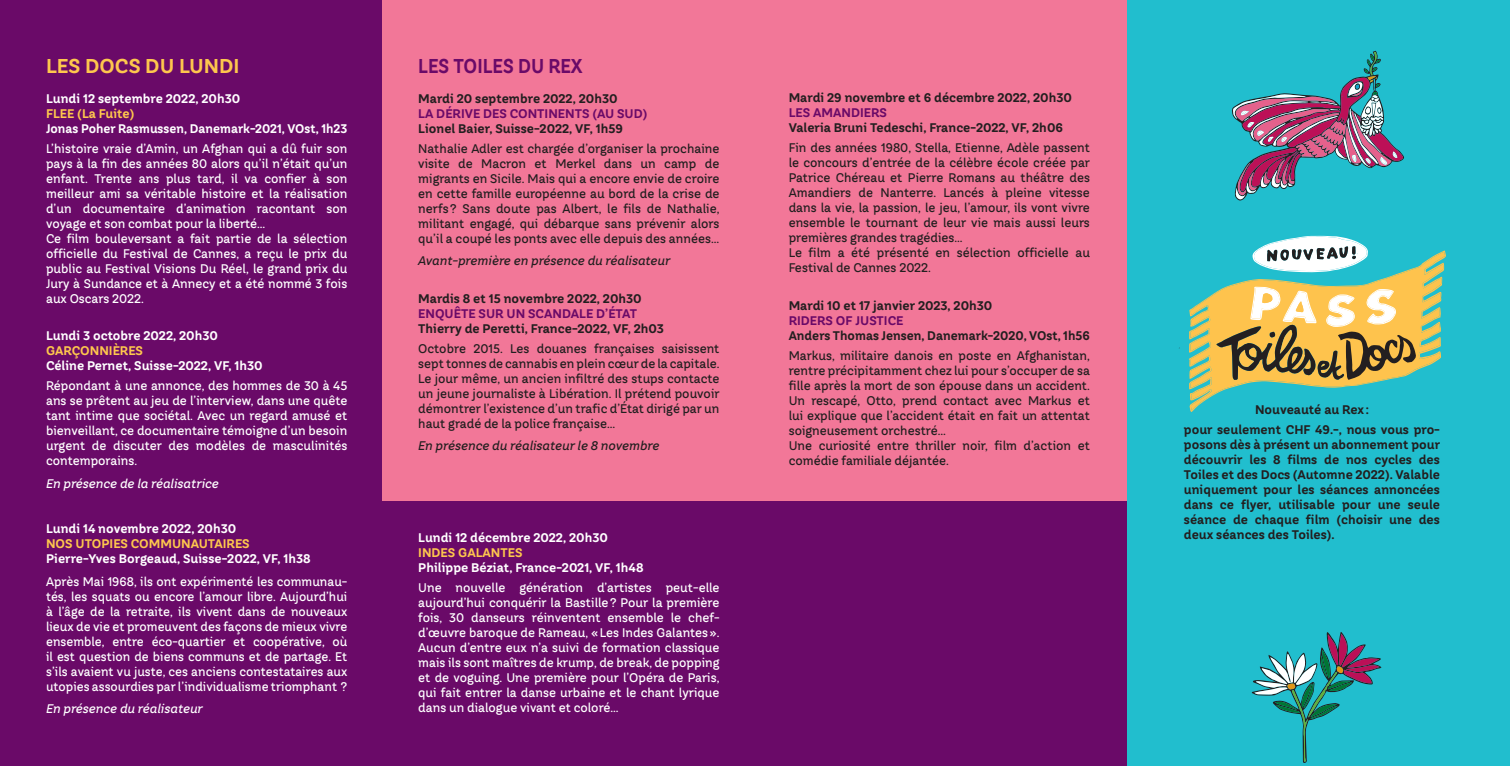
<style>
.page{position:relative;width:1510px;height:766px;background:#fff}
.page>*{position:absolute;margin:0;border:0;box-sizing:border-box;transform-origin:0 0}
.t1{font:700 20px "TT Hazelnuts";color:#fec74d}
.t2{font:700 20px "TT Hazelnuts";color:#6a0a68;scale:.9 1}
.t3{font:500 12.5px/15px "TT Hazelnuts";color:#fff;text-align:justify}
.t4{font:500 12.5px/15px "TT Hazelnuts";color:#231f20;text-align:justify}
.t5{font:700 12.5px/15px "TT Hazelnuts";color:#231f20;text-align:center}
.t6{font:700 12.5px "TT Hazelnuts";color:#fff}
.t7{font:700 12.5px "TT Hazelnuts";color:#6a0a68}
.t8{font:italic 500 12.5px "TT Hazelnuts";color:#231f20}
.t9{font:700 12.5px "TT Hazelnuts";color:#fec74d}
.t10{font:italic 500 12.5px "TT Hazelnuts";color:#fff}
</style>
<div class="page">
<div style="left:0;top:0;width:1127px;height:765px;background:#6a0a68"></div>
<div style="left:383px;top:0;width:744px;height:500px;background:#f27798"></div>
<div style="left:1127px;top:0;width:382px;height:765px;background:#21bece"></div>
<svg style="left:1188px;top:236px;width:257px;height:176px"></svg>
<svg style="left:1251px;top:632px;width:130px;height:131px"></svg>
<svg style="left:1232px;top:51px;width:172px;height:149px"></svg>
<h1 class="t1" style="left:46px;top:52px;width:195px">LES DOCS DU LUNDI</h1>
<p class="t6" style="left:46px;top:90px;width:196px">Lundi 12 septembre 2022, 20h30</p>
<p class="t9" style="left:46px;top:105px;width:90px">FLEE (La Fuite)</p>
<p class="t6" style="left:46px;top:120px;width:303px">Jonas Poher Rasmussen, Danemark-2021, VOst, 1h23</p>
<p class="t3" style="left:46px;top:141px;width:303px;text-align:left">L’histoire vraie d’Amin, un Afghan qui a dû fuir son pays à la fin des années 80 alors qu’il n’était qu’un enfant. Trente ans plus tard, il va confier à son meilleur ami sa véritable histoire et la réalisation d’un documentaire d’animation racontant son voyage et son combat pour la liberté...<br>Ce film bouleversant a fait partie de la sélection officielle du Festival de Cannes, a reçu le prix du public au Festival Visions Du Réel, le grand prix du Jury à Sundance et à Annecy et a été nommé 3 fois aux Oscars 2022.</p>
<p class="t6" style="left:46px;top:327px;width:173px">Lundi 3 octobre 2022, 20h30</p>
<p class="t9" style="left:46px;top:342px;width:99px">GARÇONNIÈRES</p>
<p class="t6" style="left:46px;top:357px;width:218px">Céline Pernet, Suisse-2022, VF, 1h30</p>
<p class="t3" style="left:46px;top:378px;width:303px">Répondant à une annonce, des hommes de 30 à 45 ans se prêtent au jeu de l’interview, dans une quête tant intime que sociétal. Avec un regard amusé et bienveillant, ce documentaire témoigne d’un besoin urgent de discuter des modèles de masculinités contemporains.</p>
<p class="t10" style="left:46px;top:475px;width:174px">En présence de la réalisatrice</p>
<p class="t6" style="left:46px;top:520px;width:192px">Lundi 14 novembre 2022, 20h30</p>
<p class="t9" style="left:46px;top:535px;width:205px">NOS UTOPIES COMMUNAUTAIRES</p>
<p class="t6" style="left:46px;top:550px;width:266px">Pierre-Yves Borgeaud, Suisse-2022, VF, 1h38</p>
<p class="t3" style="left:46px;top:573px;width:303px">Après Mai 1968, ils ont expérimenté les communau&shy;tés, les squats ou encore l’amour libre. Aujourd’hui à l’âge de la retraite, ils vivent dans de nouveaux lieux de vie et promeuvent des façons de mieux vivre ensemble, entre éco-quartier et coopérative, où il est question de biens communs et de partage. Et s’ils avaient vu juste, ces anciens contestataires aux utopies assourdies par l’individualisme triomphant ?</p>
<p class="t10" style="left:46px;top:700px;width:158px">En présence du réalisateur</p>
<h1 class="t2" style="left:418px;top:52px;width:184px">LES TOILES DU REX</h1>
<p class="t5" style="left:418px;top:91px;width:201px">Mardi 20 septembre 2022, 20h30</p>
<p class="t7" style="left:418px;top:105px;width:231px">LA DÉRIVE DES CONTINENTS (AU SUD)</p>
<p class="t5" style="left:418px;top:121px;width:206px">Lionel Baier, Suisse-2022, VF, 1h59</p>
<p class="t4" style="left:418px;top:141px;width:303px">Nathalie Adler est chargée d’organiser la prochaine visite de Macron et Merkel dans un camp de migrants en Sicile. Mais qui a encore envie de croire en cette famille européenne au bord de la crise de nerfs? Sans doute pas Albert, le fils de Nathalie, militant engagé, qui débarque sans prévenir alors qu’il a coupé les ponts avec elle depuis des années...</p>
<p class="t8" style="left:418px;top:253px;width:253px">Avant-première en présence du réalisateur</p>
<p class="t5" style="left:418px;top:291px;width:225px">Mardis 8 et 15 novembre 2022, 20h30</p>
<p class="t7" style="left:418px;top:305px;width:220px">ENQUÊTE SUR UN SCANDALE D’ÉTAT</p>
<p class="t5" style="left:418px;top:321px;width:247px">Thierry de Peretti, France-2022, VF, 2h03</p>
<p class="t4" style="left:418px;top:341px;width:303px">Octobre 2015. Les douanes françaises saisissent sept tonnes de cannabis en plein cœur de la capitale.<br>Le jour même, un ancien infiltré des stups contacte un jeune journaliste à Libération. Il prétend pouvoir démontrer l’existence d’un trafic d’État dirigé par un haut gradé de la police française…</p>
<p class="t8" style="left:418px;top:438px;width:243px">En présence du réalisateur le 8 novembre</p>
<p class="t6" style="left:418px;top:529px;width:191px">Lundi 12 décembre 2022, 20h30</p>
<p class="t9" style="left:418px;top:544px;width:106px">INDES GALANTES</p>
<p class="t6" style="left:418px;top:559px;width:227px">Philippe Béziat, France-2021, VF, 1h48</p>
<p class="t3" style="left:418px;top:580px;width:303px">Une nouvelle génération d’artistes peut-elle aujourd’hui conquérir la Bastille? Pour la première fois, 30 danseurs réinventent ensemble le chef&shy;d’œuvre baroque de Rameau, «Les Indes Galantes».<br>Aucun d’entre eux n’a suivi de formation classique mais ils sont maîtres de krump, de break, de popping et de voguing. Une première pour l’Opéra de Paris, qui fait entrer la danse urbaine et le chant lyrique dans un dialogue vivant et coloré…</p>
<p class="t5" style="left:788px;top:90px;width:285px">Mardi 29 novembre et 6 décembre 2022, 20h30</p>
<p class="t7" style="left:788px;top:105px;width:100px">LES AMANDIERS</p>
<p class="t5" style="left:788px;top:120px;width:276px">Valeria Bruni Tedeschi, France-2022, VF, 2h06</p>
<p class="t4" style="left:788px;top:140px;width:303px;text-align:left">Fin des années 1980, Stella, Etienne, Adèle passent le concours d’entrée de la célèbre école créée par Patrice Chéreau et Pierre Romans au théâtre des Amandiers de Nanterre. Lancés à pleine vitesse dans la vie, la passion, le jeu, l’amour, ils vont vivre ensemble le tournant de leur vie mais aussi leurs premières grandes tragédies…<br>Le film a été présenté en sélection officielle au Festival de Cannes 2022.</p>
<p class="t5" style="left:788px;top:298px;width:205px">Mardi 10 et 17 janvier 2023, 20h30</p>
<p class="t7" style="left:788px;top:312px;width:116px">RIDERS OF JUSTICE</p>
<p class="t5" style="left:788px;top:328px;width:303px">Anders Thomas Jensen, Danemark-2020, VOst, 1h56</p>
<p class="t4" style="left:788px;top:348px;width:303px;text-align:left">Markus, militaire danois en poste en Afghanistan, rentre précipitamment chez lui pour s’occuper de sa fille après la mort de son épouse dans un accident.<br>Un rescapé, Otto, prend contact avec Markus et lui explique que l’accident était en fait un attentat soigneusement orchestré…<br>Une curiosité entre thriller noir, film d’action et comédie familiale déjantée.</p>
<p class="t5" style="left:1183px;top:399px;width:258px;line-height:20px">Nouveauté au Rex:<br>pour seulement CHF 49.-, nous vous pro-</p>
<p class="t5" style="left:1183px;top:437px;width:258px;text-align:justify">posons dès à présent un abonnement pour découvrir les 8 films de nos cycles des Toiles et des Docs (Automne 2022). Valable uniquement pour les séances annoncées dans ce flyer, utilisable pour une seule séance de chaque film (choisir une des deux séances des Toiles).</p>
</div>
